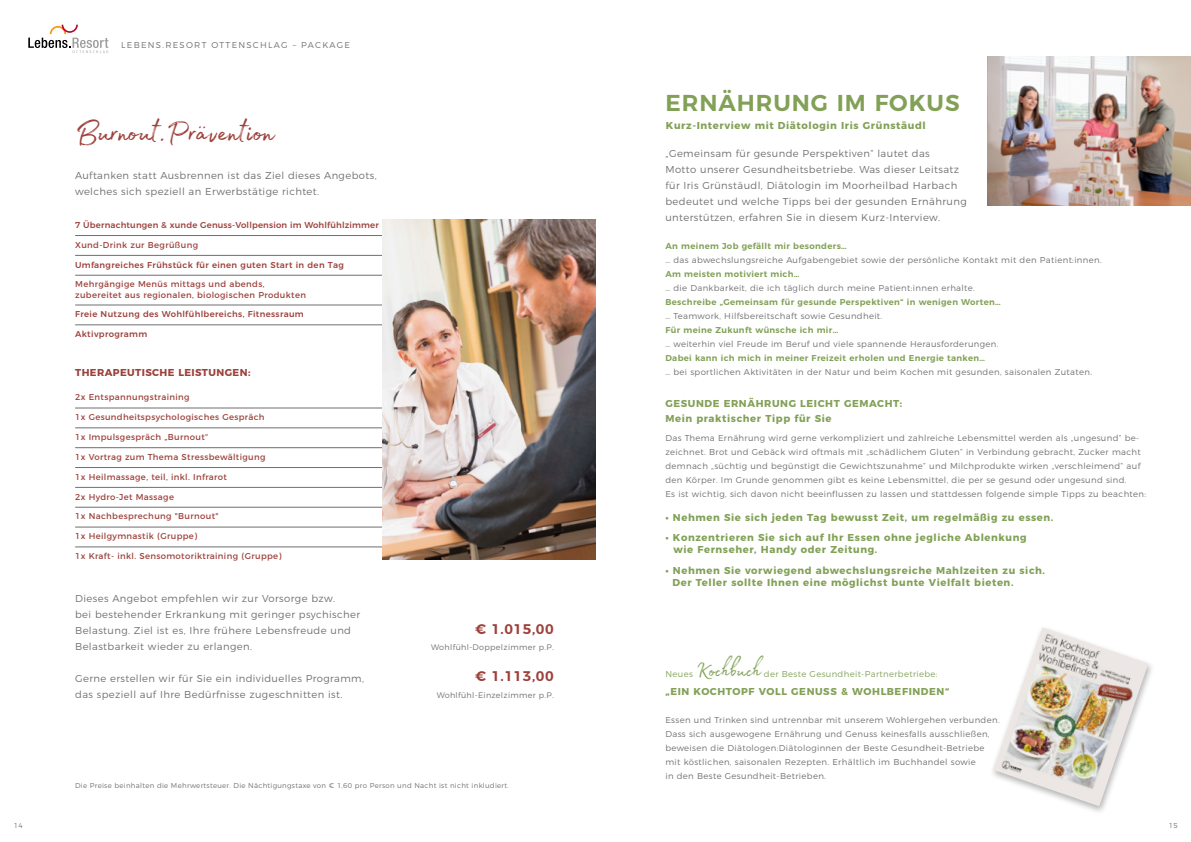
<style>
.page{position:relative;width:1191px;height:842px;background:#fff}
.page>*{position:absolute;margin:0;border:0;box-sizing:border-box;transform-origin:0 0}
.t1{font:40px "Madelyn";letter-spacing:-.02em;color:#9d413b}
.t2{font:27px "Madelyn";color:#82a157}
.t3{font:600 23px "Montserrat";letter-spacing:.04em;color:#82a157}
.t4{font:600 14px "Montserrat";letter-spacing:.04em;color:#9d413b}
.t5{font:300 10px/16px "Montserrat";letter-spacing:.04em;color:#706f6f}
.t6{font:700 10px/12px "Montserrat";letter-spacing:.06em;color:#82a157}
.t7{font:700 10px "Montserrat";letter-spacing:.04em;color:#9d413b}
.t8{font:300 8.5px/14px "Montserrat";letter-spacing:.04em;color:#706f6f}
.t9{font:8.5px/10.2px "Montserrat";letter-spacing:.04em;color:#9d413b}
.t10{font:600 8.5px "Montserrat";letter-spacing:.04em;color:#82a157}
.t11{font:500 8.5px "Montserrat";letter-spacing:.04em;color:#9d413b}
.t12{font:500 8.5px "Montserrat";letter-spacing:.02em;color:#9d413b}
.t13{font:300 8.5px "Montserrat";letter-spacing:.04em;color:#82a157}
.t14{font:300 8.5px "Montserrat";letter-spacing:.15em;color:#706f6f}
.t15{font:300 8px "Montserrat";letter-spacing:.04em;color:#706f6f}
.t16{font:300 7px "Montserrat";letter-spacing:.04em;color:#706f6f}
</style>
<div class="page">
<svg style="left:28px;top:25px;width:80px;height:28px"></svg>
<hr style="left:75px;top:235px;width:383px;height:1px;background:#706f6f">
<hr style="left:75px;top:255px;width:383px;height:1px;background:#706f6f">
<hr style="left:75px;top:275px;width:383px;height:1px;background:#706f6f">
<hr style="left:75px;top:305px;width:383px;height:1px;background:#706f6f">
<hr style="left:75px;top:325px;width:383px;height:1px;background:#706f6f">
<hr style="left:75px;top:408px;width:383px;height:1px;background:#706f6f">
<hr style="left:75px;top:428px;width:383px;height:1px;background:#706f6f">
<hr style="left:75px;top:447px;width:383px;height:1px;background:#706f6f">
<hr style="left:75px;top:467px;width:383px;height:1px;background:#706f6f">
<hr style="left:75px;top:487px;width:383px;height:1px;background:#706f6f">
<hr style="left:75px;top:507px;width:383px;height:1px;background:#706f6f">
<hr style="left:75px;top:527px;width:383px;height:1px;background:#706f6f">
<hr style="left:75px;top:547px;width:383px;height:1px;background:#706f6f">
<img style="left:383px;top:219px;width:212px;height:340px">
<img style="left:993px;top:627px;width:155px;height:179px">
<img style="left:987px;top:56px;width:204px;height:149px">
<p class="t14" style="left:121px;top:38px;width:230px">LEBENS.RESORT OTTENSCHLAG – PACKAGE</p>
<h1 class="t1" style="left:75px;top:102px;width:200px">Burnout.Prävention</h1>
<p class="t5" style="left:75px;top:167px;width:303px">Auftanken statt Ausbrennen ist das Ziel dieses Angebots, welches sich speziell an Erwerbstätige richtet.</p>
<p class="t12" style="left:75px;top:218px;width:305px">7 Übernachtungen &amp; xunde Genuss-Vollpension im Wohlfühlzimmer</p>
<p class="t9" style="left:75px;top:239px;width:124px">Xund-Drink zur Begrüßung</p>
<p class="t11" style="left:75px;top:258px;width:270px">Umfangreiches Frühstück für einen guten Start in den Tag</p>
<p class="t9" style="left:75px;top:279px;width:232px">Mehrgängige Menüs mittags und abends, zubereitet aus regionalen, biologischen Produkten</p>
<p class="t11" style="left:75px;top:307px;width:230px">Freie Nutzung des Wohlfühlbereichs, Fitnessraum</p>
<p class="t11" style="left:75px;top:327px;width:74px">Aktivprogramm</p>
<p class="t7" style="left:75px;top:364px;width:177px">THERAPEUTISCHE LEISTUNGEN:</p>
<p class="t9" style="left:75px;top:392px;width:116px">2x Entspannungstraining</p>
<p class="t9" style="left:75px;top:411px;width:191px">1x Gesundheitspsychologisches Gespräch</p>
<p class="t9" style="left:75px;top:431px;width:135px">1x Impulsgespräch „Burnout“</p>
<p class="t9" style="left:75px;top:451px;width:192px">1x Vortrag zum Thema Stressbewältigung</p>
<p class="t9" style="left:75px;top:471px;width:153px">1x Heilmassage, teil, inkl. Infrarot</p>
<p class="t9" style="left:75px;top:491px;width:100px">2x Hydro-Jet Massage</p>
<p class="t9" style="left:75px;top:511px;width:145px">1x Nachbesprechung "Burnout"</p>
<p class="t9" style="left:75px;top:530px;width:124px">1x Heilgymnastik (Gruppe)</p>
<p class="t9" style="left:75px;top:550px;width:208px">1x Kraft- inkl. Sensomotoriktraining (Gruppe)</p>
<p class="t5" style="left:75px;top:589px;width:287px">Dieses Angebot empfehlen wir zur Vorsorge bzw.<br>bei bestehender Erkrankung mit geringer psychischer Belastung. Ziel ist es, Ihre frühere Lebensfreude und Belastbarkeit wieder zu erlangen.</p>
<p class="t5" style="left:75px;top:669px;width:290px">Gerne erstellen wir für Sie ein individuelles Programm, das speziell auf Ihre Bedürfnisse zugeschnitten ist.</p>
<h3 class="t4" style="left:475px;top:617px;width:80px">€ 1.015,00</h3>
<p class="t15" style="left:431px;top:641px;width:124px">Wohlfühl-Doppelzimmer p.P.</p>
<h3 class="t4" style="left:475px;top:665px;width:80px">€ 1.113,00</h3>
<p class="t15" style="left:437px;top:689px;width:118px">Wohlfühl-Einzelzimmer p.P.</p>
<p class="t16" style="left:75px;top:780px;width:435px">Die Preise beinhalten die Mehrwertsteuer. Die Nächtigungstaxe von € 1,60 pro Person und Nacht ist nicht inkludiert.</p>
<h3 class="t3" style="left:665px;top:84px;width:296px">ERNÄHRUNG IM FOKUS</h3>
<p class="t6" style="left:666px;top:118px;width:261px">Kurz-Interview mit Diätologin Iris Grünstäudl</p>
<p class="t5" style="left:665px;top:145px;width:303px">„Gemeinsam für gesunde Perspektiven“ lautet das<br>Motto unserer Gesundheitsbetriebe. Was dieser Leitsatz für Iris Grünstäudl, Diätologin im Moorheilbad Harbach bedeutet und welche Tipps bei der gesunden Ernährung unterstützen, erfahren Sie in diesem Kurz-Interview.</p>
<p class="t10" style="left:665px;top:239px;width:183px">An meinem Job gefällt mir besonders…</p>
<p class="t8" style="left:665px;top:252px;width:438px">… das abwechslungsreiche Aufgabengebiet sowie der persönliche Kontakt mit den Patient:innen.</p>
<p class="t10" style="left:665px;top:267px;width:135px">Am meisten motiviert mich…</p>
<p class="t8" style="left:665px;top:280px;width:311px">… die Dankbarkeit, die ich täglich durch meine Patient:innen erhalte.</p>
<p class="t10" style="left:665px;top:295px;width:337px">Beschreibe „Gemeinsam für gesunde Perspektiven“ in wenigen Worten…</p>
<p class="t8" style="left:665px;top:308px;width:218px">… Teamwork, Hilfsbereitschaft sowie Gesundheit.</p>
<p class="t10" style="left:665px;top:323px;width:174px">Für meine Zukunft wünsche ich mir…</p>
<p class="t8" style="left:665px;top:336px;width:335px">… weiterhin viel Freude im Beruf und viele spannende Herausforderungen.</p>
<p class="t10" style="left:665px;top:351px;width:321px">Dabei kann ich mich in meiner Freizeit erholen und Energie tanken…</p>
<p class="t8" style="left:665px;top:364px;width:428px">… bei sportlichen Aktivitäten in der Natur und beim Kochen mit gesunden, saisonalen Zutaten.</p>
<p class="t6" style="left:665px;top:395px;width:238px;line-height:14.8px">GESUNDE ERNÄHRUNG LEICHT GEMACHT:<br>Mein praktischer Tipp für Sie</p>
<p class="t8" style="left:665px;top:431px;width:482px">Das Thema Ernährung wird gerne verkompliziert und zahlreiche Lebensmittel werden als „ungesund“ be&shy;zeichnet. Brot und Gebäck wird oftmals mit „schädlichem Gluten“ in Verbindung gebracht, Zucker macht demnach „süchtig und begünstigt die Gewichtszunahme“ und Milchprodukte wirken „verschleimend“ auf den Körper. Im Grunde genommen gibt es keine Lebensmittel, die per se gesund oder ungesund sind.<br>Es ist wichtig, sich davon nicht beeinflussen zu lassen und stattdessen folgende simple Tipps zu beachten:</p>
<p class="t6" style="left:665px;top:510px;width:389px">• Nehmen Sie sich jeden Tag bewusst Zeit, um regelmäßig zu essen.</p>
<p class="t6" style="left:673px;top:531px;width:354px;text-indent:-8px">• Konzentrieren Sie sich auf Ihr Essen ohne jegliche Ablenkung wie Fernseher, Handy oder Zeitung.</p>
<p class="t6" style="left:672px;top:563px;width:374px;text-indent:-7px">• Nehmen Sie vorwiegend abwechslungsreiche Mahlzeiten zu sich.<br>Der Teller sollte Ihnen eine möglichst bunte Vielfalt bieten.</p>
<h2 class="t2" style="left:696px;top:650px;width:66px">Kochbuch</h2>
<p class="t13" style="left:764px;top:668px;width:175px">der Beste Gesundheit-Partnerbetriebe:</p>
<p class="t6" style="left:665px;top:685px;width:285px">„EIN KOCHTOPF VOLL GENUSS &amp; WOHLBEFINDEN“</p>
<p class="t8" style="left:665px;top:712px;width:336px">Essen und Trinken sind untrennbar mit unserem Wohlergehen verbunden.<br>Dass sich ausgewogene Ernährung und Genuss keinesfalls ausschließen, beweisen die Diätologen:Diätologinnen der Beste Gesundheit-Betriebe mit köstlichen, saisonalen Rezepten. Erhältlich im Buchhandel sowie<br>in den Beste Gesundheit-Betrieben.</p>
<p class="t13" style="left:665px;top:668px;width:29px">Neues</p>
<p class="t16" style="left:14px;top:820px;width:10px">14</p>
<p class="t16" style="left:1169px;top:820px;width:10px">15</p>
</div>
